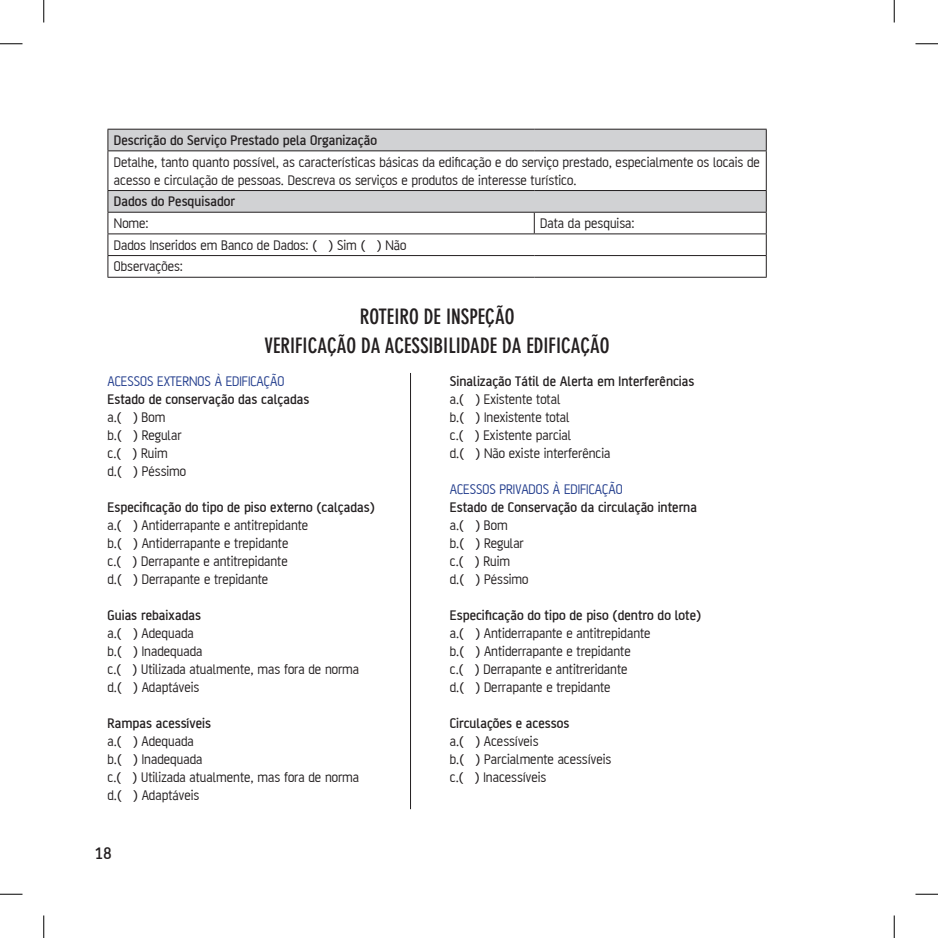
<style>
.page{position:relative;width:938px;height:938px;background:#fff}
.page>*{position:absolute;margin:0;border:0;box-sizing:border-box;transform-origin:0 0}
.t1{font:700 condensed 21px/29.4px "DIN Neuzeit Grotesk";color:#231f20}
.t2{font:500 18px "AF Battersea";color:#231f20}
.t3{font:15px/18px "AF Battersea";color:#231f20}
.t4{font:500 15px "AF Battersea";color:#231f20}
.t5{font:15px "AF Battersea";color:#253f8e}
</style>
<div class="page">
<svg style="left:109px;top:130px;width:657px;height:82px;fill:#d1d2d4"></svg>
<hr style="left:108px;top:129px;width:426px;height:1px;background:#231f20">
<svg style="left:108px;top:130px;width:1px;height:20px"></svg>
<hr style="left:534px;top:129px;width:233px;height:1px;background:#231f20">
<svg style="left:766px;top:130px;width:1px;height:20px"></svg>
<hr style="left:108px;top:150px;width:426px;height:1px;background:#231f20">
<hr style="left:108px;top:151px;width:1px;height:39px;background:#231f20">
<hr style="left:534px;top:150px;width:233px;height:1px;background:#231f20">
<hr style="left:766px;top:151px;width:1px;height:39px;background:#231f20">
<hr style="left:108px;top:190px;width:426px;height:1px;background:#231f20">
<hr style="left:534px;top:190px;width:233px;height:1px;background:#231f20">
<hr style="left:108px;top:212px;width:426px;height:1px;background:#231f20">
<hr style="left:534px;top:212px;width:233px;height:1px;background:#231f20">
<svg style="left:534px;top:213px;width:1px;height:21px"></svg>
<hr style="left:108px;top:234px;width:426px;height:1px;background:#231f20">
<hr style="left:534px;top:234px;width:233px;height:1px;background:#231f20">
<hr style="left:108px;top:255px;width:426px;height:1px;background:#231f20">
<svg style="left:108px;top:191px;width:1px;height:86px"></svg>
<hr style="left:534px;top:255px;width:233px;height:1px;background:#231f20">
<svg style="left:766px;top:191px;width:1px;height:86px"></svg>
<hr style="left:108px;top:277px;width:426px;height:1px;background:#231f20">
<hr style="left:534px;top:277px;width:233px;height:1px;background:#231f20">
<hr style="left:410px;top:373px;width:1px;height:436px;background:#231f20">
<svg style="left:0;top:44px;width:22px;height:1px"></svg>
<svg style="left:915px;top:44px;width:23px;height:1px"></svg>
<svg style="left:0;top:894px;width:22px;height:1px"></svg>
<svg style="left:915px;top:894px;width:23px;height:1px"></svg>
<svg style="left:44px;top:0;width:1px;height:23px"></svg>
<svg style="left:44px;top:915px;width:1px;height:23px"></svg>
<svg style="left:894px;top:0;width:1px;height:23px"></svg>
<svg style="left:894px;top:915px;width:1px;height:23px"></svg>
<p class="t4" style="left:114px;top:133px;width:265px">Descrição do Serviço Prestado pela Organização</p>
<p class="t3" style="left:114px;top:153px;width:648px">Detalhe, tanto quanto possível, as características básicas da edificação e do serviço prestado, especialmente os locais de acesso e circulação de pessoas. Descreva os serviços e produtos de interesse turístico.</p>
<p class="t4" style="left:114px;top:194px;width:123px">Dados do Pesquisador</p>
<p class="t3" style="left:114px;top:214px;width:36px">Nome:</p>
<p class="t3" style="left:540px;top:214px;width:96px">Data da pesquisa:</p>
<p class="t3" style="left:114px;top:234px;width:294px;line-height:21.8px">Dados Inseridos em Banco de Dados: ( ) Sim ( ) Não<br>Observações:</p>
<h1 class="t1" style="left:265px;top:302px;width:327px;text-indent:95px">ROTEIRO DE INSPEÇÃO<br>VERIFICAÇÃO DA ACESSIBILIDADE DA EDIFICAÇÃO</h1>
<p class="t5" style="left:108px;top:374px;width:178px">ACESSOS EXTERNOS À EDIFICAÇÃO</p>
<p class="t4" style="left:108px;top:392px;width:203px">Estado de conservação das calçadas</p>
<p class="t3" style="left:108px;top:408px;width:80px">a.( ) Bom<br>b.( ) Regular c.( ) Ruim<br>d.( ) Péssimo</p>
<p class="t4" style="left:108px;top:500px;width:269px">Especificação do tipo de piso externo (calçadas)</p>
<p class="t3" style="left:108px;top:516px;width:202px">a.( ) Antiderrapante e antitrepidante b.( ) Antiderrapante e trepidante<br>c.( ) Derrapante e antitrepidante<br>d.( ) Derrapante e trepidante</p>
<p class="t4" style="left:108px;top:608px;width:95px">Guias rebaixadas</p>
<p class="t3" style="left:108px;top:624px;width:253px">a.( ) Adequada<br>b.( ) Inadequada<br>c.( ) Utilizada atualmente, mas fora de norma d.( ) Adaptáveis</p>
<p class="t4" style="left:108px;top:716px;width:105px">Rampas acessíveis</p>
<p class="t3" style="left:108px;top:732px;width:253px">a.( ) Adequada<br>b.( ) Inadequada<br>c.( ) Utilizada atualmente, mas fora de norma d.( ) Adaptáveis</p>
<p class="t4" style="left:450px;top:374px;width:246px">Sinalização Tátil de Alerta em Interferências</p>
<p class="t3" style="left:450px;top:390px;width:162px">a.( ) Existente total<br>b.( ) Inexistente total<br>c.( ) Existente parcial<br>d.( ) Não existe interferência</p>
<p class="t5" style="left:450px;top:482px;width:174px">ACESSOS PRIVADOS À EDIFICAÇÃO</p>
<p class="t4" style="left:450px;top:500px;width:249px">Estado de Conservação da circulação interna</p>
<p class="t3" style="left:450px;top:516px;width:80px">a.( ) Bom<br>b.( ) Regular c.( ) Ruim<br>d.( ) Péssimo</p>
<p class="t4" style="left:450px;top:608px;width:253px">Especificação do tipo de piso (dentro do lote)</p>
<p class="t3" style="left:450px;top:624px;width:202px">a.( ) Antiderrapante e antitrepidante b.( ) Antiderrapante e trepidante<br>c.( ) Derrapante e antitreridante<br>d.( ) Derrapante e trepidante</p>
<p class="t4" style="left:450px;top:716px;width:121px">Circulações e acessos</p>
<p class="t3" style="left:450px;top:732px;width:163px">a.( ) Acessíveis<br>b.( ) Parcialmente acessíveis c.( ) Inacessíveis</p>
<p class="t2" style="left:95px;top:844px;width:19px">18</p>
</div>
